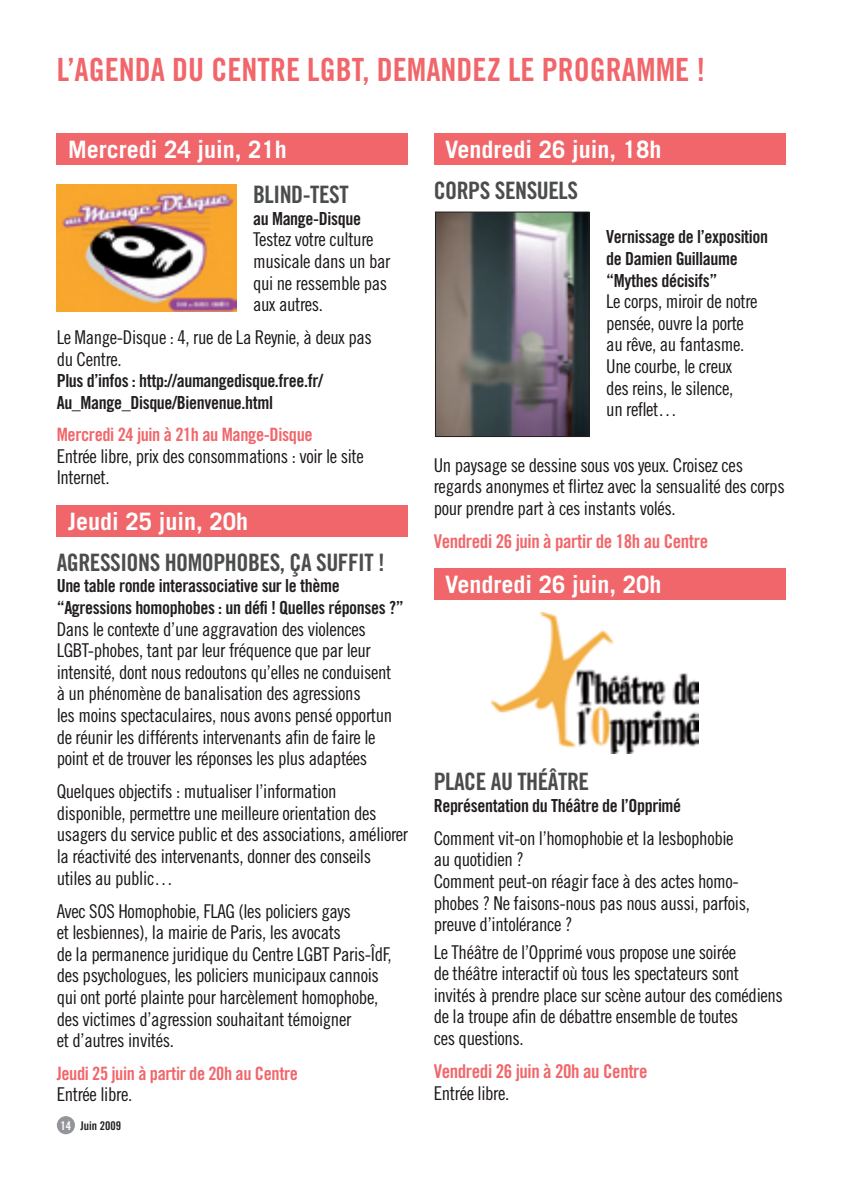
<style>
.page{position:relative;width:842px;height:1191px;background:#fff}
.page>*{position:absolute;margin:0;border:0;box-sizing:border-box;transform-origin:0 0}
.t1{font:32px "Trade Gothic Bold Cond Twenty";color:#f1666a}
.t2{font:700 24px "Trade Gothic";color:#fff}
.t3{font:24px "Trade Gothic Bold Cond Twenty";letter-spacing:-.02em;color:#4b4c4d}
.t4{font:19px/21.6px "Trade Gothic Cond Eighteen";letter-spacing:-.02em;color:#1a161a}
.t5{font:19px "Trade Gothic Bold Cond Twenty";letter-spacing:-.02em;color:#f1666a}
.t6{font:18.4px "Trade Gothic Bold Cond Twenty";letter-spacing:-.02em;color:#f1666a}
.t7{font:18px/21.6px "Trade Gothic Bold Cond Twenty";letter-spacing:-.02em;color:#231f20}
.t8{font:12px "Trade Gothic Bold Cond Twenty";color:#231f20}
.s1{color:#fff}
</style>
<div class="page">
<div style="left:57px;top:1116px;width:18px;height:18px;background:#939598;border-radius:50%"></div>
<div style="left:57px;top:133px;width:351px;height:31px;background:#f1666a"></div>
<div style="left:57px;top:505px;width:351px;height:31px;background:#f1666a"></div>
<div style="left:434px;top:133px;width:351px;height:31px;background:#f1666a"></div>
<div style="left:434px;top:568px;width:351px;height:32px;background:#f1666a"></div>
<img style="left:437px;top:214px;width:150px;height:221px">
<div style="left:435px;top:212px;width:154px;height:225px;border:1px solid #231f20"></div>
<img style="left:492px;top:612px;width:206px;height:142px">
<img style="left:57px;top:184px;width:179px;height:127px">
<h1 class="t1" style="left:57px;top:50px;width:502px">L’agenda du Centre LGBT, demandez le progra</h1>
<h1 class="t1" style="left:636px;top:50px;width:71px">mme !</h1>
<p class="t2" style="left:68px;top:135px;width:220px">Mercredi 24 juin, 21h</p>
<p class="t3" style="left:253px;top:180px;width:97px">BLIND-TEST</p>
<p class="t7" style="left:253px;top:207px;width:109px">au Mange-Disque</p>
<p class="t4" style="left:253px;top:228px;width:139px">Testez votre culture musicale dans un bar qui ne ressemble pas aux autres.</p>
<p class="t4" style="left:57px;top:326px;width:317px">Le Mange-Disque : 4, rue de La Reynie, à deux pas du Centre.</p>
<p class="t7" style="left:57px;top:370px;width:268px">Plus d’infos : http://aumangedisque.free.fr/<br>Au_Mange_Disque/Bienvenue.html</p>
<p class="t6" style="left:57px;top:423px;width:258px">Mercredi 24 juin à 21h au Mange-Disque</p>
<p class="t4" style="left:57px;top:445px;width:309px">Entrée libre, prix des consommations : voir le site<br>Internet.</p>
<p class="t2" style="left:68px;top:506px;width:182px">Jeudi 25 juin, 20h</p>
<p class="t3" style="left:57px;top:547px;width:330px">Agressions homophobes, ça suffit !</p>
<p class="t7" style="left:57px;top:575px;width:349px">Une table ronde interassociative sur le thème “Agressions homophobes : un défi ! Quelles réponses ?”</p>
<p class="t4" style="left:57px;top:618px;width:337px">Dans le contexte d’une aggravation des violences LGBT-phobes, tant par leur fréquence que par leur intensité, dont nous redoutons qu’elles ne conduisent à un phénomène de banalisation des agressions<br>les moins spectaculaires, nous avons pensé opportun de réunir les différents intervenants afin de faire le point et de trouver les réponses les plus adaptées</p>
<p class="t4" style="left:57px;top:780px;width:353px">Quelques objectifs : mutualiser l’information disponible, permettre une meilleure orientation des usagers du service public et des associations, améliorer la réactivité des intervenants, donner des conseils utiles au public…</p>
<p class="t4" style="left:57px;top:900px;width:337px">Avec SOS Homophobie, FLAG (les policiers gays<br>et lesbiennes), la mairie de Paris, les avocats<br>de la permanence juridique du Centre LGBT Paris-ÎdF, des psychologues, les policiers municipaux cannois qui ont porté plainte pour harcèlement homophobe, des victimes d’agression souhaitant témoigner<br>et d’autres invités.</p>
<p class="t6" style="left:57px;top:1061px;width:243px">Jeudi 25 juin à partir de 20h au Centre</p>
<p class="t4" style="left:57px;top:1083px;width:77px">Entrée libre.</p>
<p class="t8" style="left:61px;top:1118px;width:62px"><span class="s1">14</span> Juin 2009</p>
<p class="t2" style="left:445px;top:135px;width:218px">Vendredi 26 juin, 18h</p>
<p class="t3" style="left:434px;top:176px;width:13px">Corp</p>
<p class="t3" style="left:480px;top:176px;width:100px">s sensuels</p>
<p class="t7" style="left:606px;top:226px;width:163px">Vernissage de l’exposition de Damien Guillaume “Mythes décisifs”</p>
<p class="t4" style="left:606px;top:290px;width:153px">Le corps, miroir de notre pensée, ouvre la porte au rêve, au fantasme.<br>Une courbe, le creux des reins, le silence,<br>un reflet…</p>
<p class="t4" style="left:434px;top:454px;width:352px">Un paysage se dessine sous vos yeux. Croisez ces regards anonymes et flirtez avec la sensualité des corps pour prendre part à ces instants volés.</p>
<p class="t5" style="left:434px;top:529px;width:276px">Vendredi 26 juin à partir de 18h au Centre</p>
<p class="t2" style="left:445px;top:570px;width:218px">Vendredi 26 juin, 20h</p>
<p class="t3" style="left:434px;top:767px;width:157px">Place au théâtre</p>
<p class="t7" style="left:434px;top:794px;width:249px">Représentation du Théâtre de l’Opprimé</p>
<p class="t4" style="left:434px;top:827px;width:318px">Comment vit-on l’homophobie et la lesbophobie au quotidien ?<br>Comment peut-on réagir face à des actes homo&shy;phobes ? Ne faisons-nous pas nous aussi, parfois, preuve d’intolérance ?</p>
<p class="t4" style="left:434px;top:940px;width:351px">Le Théâtre de l’Opprimé vous propose une soirée<br>de théâtre interactif où tous les spectateurs sont invités à prendre place sur scène autour des comédiens de la troupe afin de débattre ensemble de toutes<br>ces questions.</p>
<p class="t5" style="left:434px;top:1059px;width:215px">Vendredi 26 juin à 20h au Centre</p>
<p class="t4" style="left:434px;top:1081px;width:77px">Entrée libre.</p>
</div>
